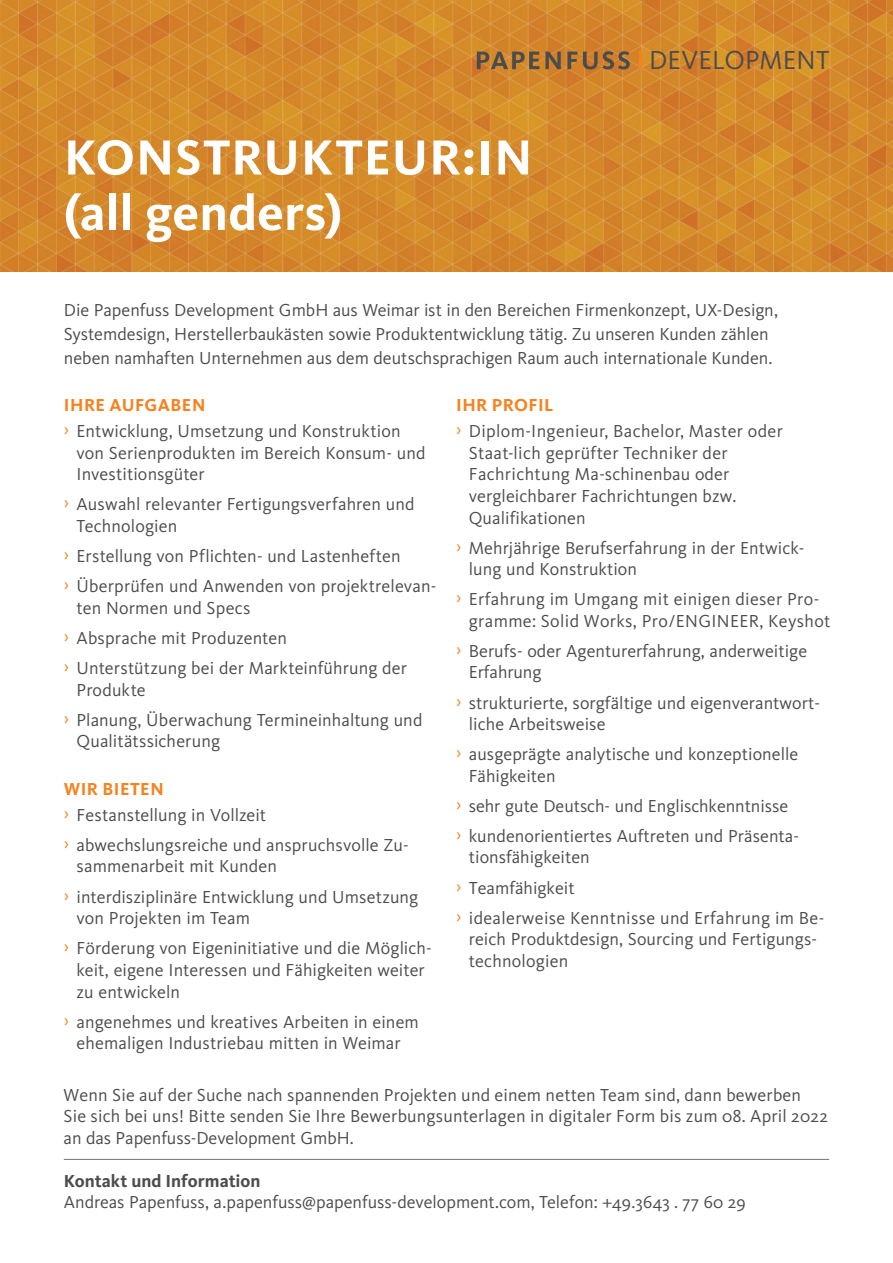
<style>
.page{position:relative;width:893px;height:1263px;background:#fff}
.page>*{position:absolute;margin:0;border:0;box-sizing:border-box;transform-origin:0 0}
.BRI-H1{font:700 51px/55.5px "Kievit Pro";letter-spacing:.015em;color:#fff}
.t1{font:27px "Kievit Pro";letter-spacing:.01em;color:#4b4c4d}
.BRI-Text{font:18px/21.6px "Kievit Pro";letter-spacing:.005em;color:#4b4c4d}
.BU_Überschrift{font:700 18px "Kievit Pro";letter-spacing:.025em;color:#f58220}
.BRI-Text-2{font:700 18px "Kievit Pro";color:#4b4c4d}
.s1{color:#f58220}
</style>
<div class="page">
<img style="left:0;top:0;width:893px;height:272px">
<hr style="left:64px;top:1159px;width:765px;height:1px;background:#717275">
<svg style="left:477px;top:52px;width:62px;height:17px"></svg>
<svg style="left:545px;top:52px;width:16px;height:17px"></svg>
<svg style="left:567px;top:52px;width:10px;height:17px"></svg>
<svg style="left:583px;top:51px;width:47px;height:18px"></svg>
<svg style="left:640px;top:52px;width:2px;height:17px"></svg>
<svg style="left:651px;top:52px;width:2px;height:17px"></svg>
<p class="BRI-H1" style="left:64px;top:129px;width:470px">KONSTRUKTEUR:IN (all genders)</p>
<h2 class="t1" style="left:649px;top:44px;width:182px">DEVELOPMENT</h2>
<p class="BRI-Text" style="left:64px;top:297px;width:716px;line-height:24px">Die Papenfuss Development GmbH aus Weimar ist in den Bereichen Firmenkonzept, UX-Design,<br>Systemdesign, Herstellerbaukästen sowie Produktentwicklung tätig. Zu unseren Kunden zählen neben namhaften Unternehmen aus dem deutschsprachigen Raum auch internationale Kunden.</p>
<p class="BU_Überschrift" style="left:64px;top:394px;width:143px">IHRE AUFGABEN</p>
<p class="BRI-Text" style="left:77px;top:420px;width:350px;text-indent:-13px"><span class="s1">›</span> Entwicklung, Umsetzung und Konstruktion von Serienprodukten im Bereich Konsum- und<br>Investitionsgüter</p>
<p class="BRI-Text" style="left:77px;top:493px;width:339px;text-indent:-13px"><span class="s1">›</span> Auswahl relevanter Fertigungsverfahren und<br>Technologien</p>
<p class="BRI-Text" style="left:64px;top:545px;width:338px"><span class="s1">›</span> Erstellung von Pflichten- und Lastenheften</p>
<p class="BRI-Text" style="left:77px;top:575px;width:361px;text-indent:-13px"><span class="s1">›</span> Überprüfen und Anwenden von projektrelevan&shy;ten Normen und Specs</p>
<p class="BRI-Text" style="left:64px;top:627px;width:225px"><span class="s1">›</span> Absprache mit Produzenten</p>
<p class="BRI-Text" style="left:77px;top:657px;width:332px;text-indent:-13px"><span class="s1">›</span> Unterstützung bei der Markteinführung der<br>Produkte</p>
<p class="BRI-Text" style="left:77px;top:709px;width:347px;text-indent:-13px"><span class="s1">›</span> Planung, Überwachung Termineinhaltung und<br>Qualitätssicherung</p>
<p class="BU_Überschrift" style="left:64px;top:778px;width:101px">WIR BIETEN</p>
<p class="BRI-Text" style="left:64px;top:804px;width:204px"><span class="s1">›</span> Festanstellung in Vollzeit</p>
<p class="BRI-Text" style="left:77px;top:834px;width:334px;text-indent:-13px"><span class="s1">›</span> abwechslungsreiche und anspruchsvolle Zu&shy;sammenarbeit mit Kunden</p>
<p class="BRI-Text" style="left:77px;top:886px;width:343px;text-indent:-13px"><span class="s1">›</span> interdisziplinäre Entwicklung und Umsetzung von Projekten im Team</p>
<p class="BRI-Text" style="left:77px;top:937px;width:357px;text-indent:-13px"><span class="s1">›</span> Förderung von Eigeninitiative und die Möglich&shy;keit, eigene Interessen und Fähigkeiten weiter zu entwickeln</p>
<p class="BRI-Text" style="left:64px;top:1011px;width:357px;text-align:center"><span class="s1">›</span> angenehmes und kreatives Arbeiten in einem ehemaligen Industriebau mitten in Weimar</p>
<p class="BU_Überschrift" style="left:456px;top:394px;width:99px">IHR PROFIL</p>
<p class="BRI-Text" style="left:469px;top:420px;width:316px;text-indent:-13px"><span class="s1">›</span> Diplom-Ingenieur, Bachelor, Master oder Staat-lich geprüfter Techniker der Fachrichtung Ma-schinenbau oder vergleichbarer Fachrichtungen bzw.<br>Qualifikationen</p>
<p class="BRI-Text" style="left:469px;top:537px;width:337px;text-indent:-13px"><span class="s1">›</span> Mehrjährige Berufserfahrung in der Entwick&shy;lung und Konstruktion</p>
<p class="BRI-Text" style="left:469px;top:588px;width:363px;text-indent:-13px"><span class="s1">›</span> Erfahrung im Umgang mit einigen dieser Pro&shy;gramme: Solid Works, Pro/ENGINEER, Keyshot</p>
<p class="BRI-Text" style="left:469px;top:640px;width:340px;text-indent:-13px"><span class="s1">›</span> Berufs- oder Agenturerfahrung, anderweitige<br>Erfahrung</p>
<p class="BRI-Text" style="left:469px;top:692px;width:353px;text-indent:-13px"><span class="s1">›</span> strukturierte, sorgfältige und eigenverantwort&shy;liche Arbeitsweise</p>
<p class="BRI-Text" style="left:469px;top:743px;width:331px;text-indent:-13px"><span class="s1">›</span> ausgeprägte analytische und konzeptionelle<br>Fähigkeiten</p>
<p class="BRI-Text" style="left:456px;top:790px;width:344px;line-height:30.3px"><span class="s1">›</span> sehr gute Deutsch- und Englischkenntnisse<br><span class="s1">›</span> kundenorientiertes Auftreten und Präsenta-</p>
<p class="BRI-Text" style="left:456px;top:842px;width:370px;line-height:30.2px;text-indent:13px">tionsfähigkeiten<br><span class="s1">›</span> Teamfähigkeit<br><span class="s1">›</span> idealerweise Kenntnisse und Erfahrung im Be-</p>
<p class="BRI-Text" style="left:469px;top:928px;width:350px">reich Produktdesign, Sourcing und Fertigungs&shy;technologien</p>
<p class="BRI-Text" style="left:64px;top:1084px;width:766px">Wenn Sie auf der Suche nach spannenden Projekten und einem netten Team sind, dann bewerben<br>Sie sich bei uns! Bitte senden Sie Ihre Bewerbungsunterlagen in digitaler Form bis zum 08. April 2022 an das Papenfuss-Development GmbH.</p>
<p class="BRI-Text-2" style="left:64px;top:1170px;width:198px">Kontakt und Information</p>
<p class="BRI-Text" style="left:64px;top:1191px;width:683px">Andreas Papenfuss, a.papenfuss@papenfuss-development.com, Telefon: +49.3643 . 77 60 29</p>
</div>
